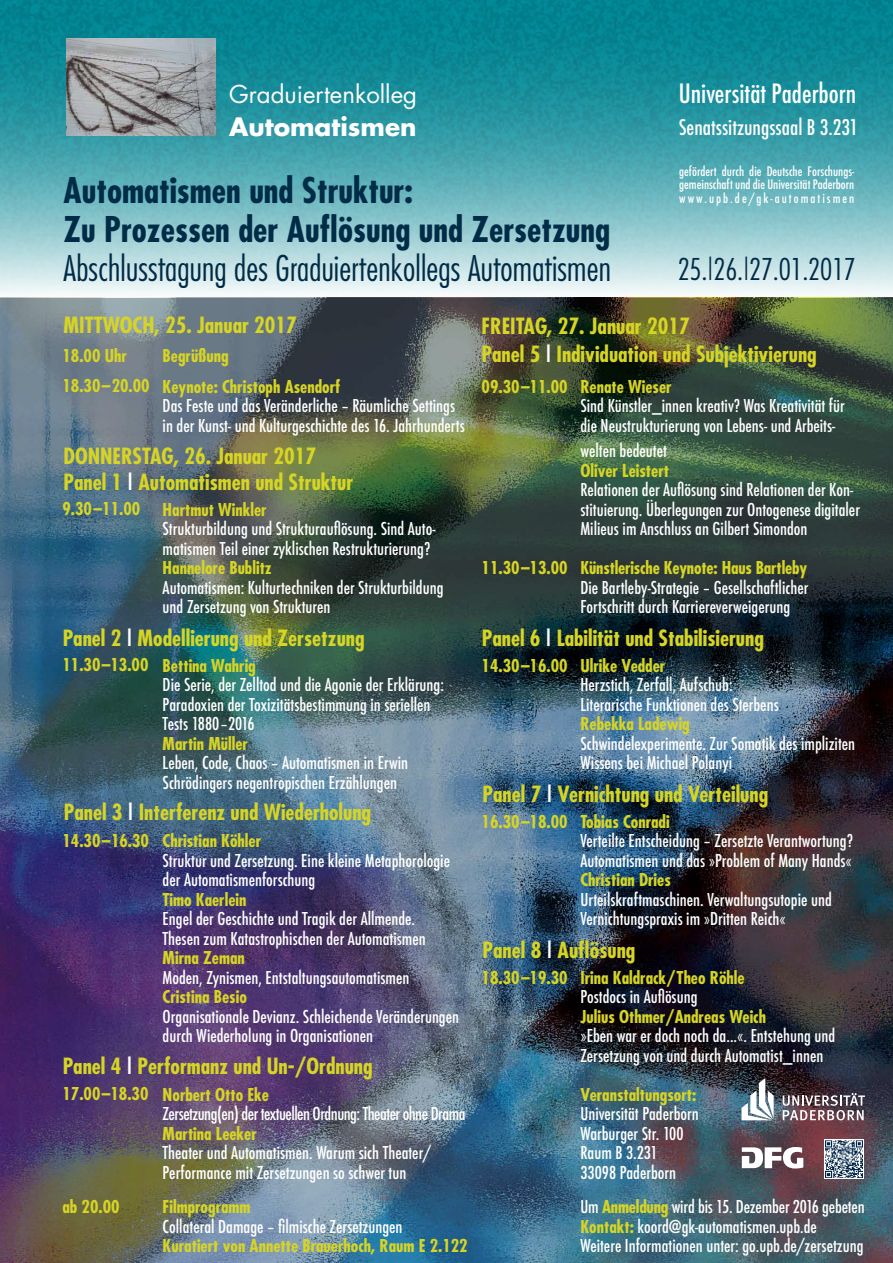
<style>
.page{position:relative;width:893px;height:1263px;background:#fff}
.page>*{position:absolute;margin:0;border:0;box-sizing:border-box;transform-origin:0 0}
.t1{font:700 condensed 34.5px/39px "Futura";color:#002c47}
.t2{font:300 condensed 34.5px "Futura";letter-spacing:.005em;color:#002c47}
.t3{font:300 condensed 29.25px "Futura";letter-spacing:-.01em;color:#002c47}
.t4{font:500 condensed 25.88px "Futura";color:#fff}
.t5{font:700 24.75px "Futura";color:#fff}
.t6{font:24px "Futura";color:#fff}
.t7{font:700 condensed 21.75px/25.5px "Futura";color:#d6d525}
.t8{font:500 condensed 21px "Futura";color:#fff}
.t9{font:500 condensed 17.25px/19.5px "Futura";color:#fff}
.t10{font:700 condensed 17.25px/30.8px "Futura";color:#d6d525}
.t11{font:500 condensed 17.25px "Futura";letter-spacing:-.03em;color:#fff}
.t12{font:500 condensed 12.75px/13.5px "Futura";color:#fff;text-align:justify}
.s1{color:#fff}
.s2{font-weight:700;color:#d6d525}
</style>
<div class="page">
<img style="left:0;top:0;width:893px;height:293px">
<img style="left:66px;top:38px;width:149px;height:98px">
<img style="left:0;top:298px;width:893px;height:965px">
<svg style="left:741px;top:1078px;width:33px;height:42px"></svg>
<svg style="left:783px;top:1093px;width:82px;height:27px"></svg>
<svg style="left:742px;top:1147px;width:61px;height:21px"></svg>
<svg style="left:824px;top:1139px;width:40px;height:40px"></svg>
<img style="left:826px;top:1141px;width:36px;height:36px">
<h3 class="t6" style="left:229px;top:78px;width:189px">Graduiertenkolleg</h3>
<h3 class="t5" style="left:229px;top:109px;width:189px">Automatismen</h3>
<h1 class="t1" style="left:64px;top:170px;width:548px">Automatismen und Struktur:<br>Zu Prozessen der Auflösung und Zersetzung</h1>
<h1 class="t2" style="left:64px;top:246px;width:549px">Abschlusstagung des Graduiertenkollegs Automatismen</h1>
<h3 class="t4" style="left:679px;top:77px;width:179px">Universität Paderborn</h3>
<p class="t8" style="left:679px;top:114px;width:181px">Senatssitzungssaal B 3.231</p>
<p class="t12" style="left:679px;top:164px;width:177px">gefördert durch die Deutsche Forschungs&shy;gemeinschaft und die Universität Paderborn www.upb.de/gk-automatismen</p>
<h2 class="t3" style="left:678px;top:251px;width:180px">25.|26.|27.01.2017</h2>
<p class="t7" style="left:63px;top:312px;width:34px">Mittwoch</p>
<p class="t7" style="left:155px;top:312px;width:144px">, 25. Januar 2017</p>
<p class="t10" style="left:62px;top:340px;width:89px;line-height:30.4px">18.00 Uhr<br>18.30–20.00</p>
<p class="t10" style="left:163px;top:340px;width:179px">Begrüßung<br>Keynote: Christoph Asendorf</p>
<p class="t9" style="left:163px;top:396px;width:304px">Das Feste und das Veränderliche – Räumliche Settings in der Kunst- und Kulturgeschichte des 16. Jahrhunderts</p>
<p class="t7" style="left:63px;top:443px;width:24px">Donnersta</p>
<p class="t7" style="left:63px;top:443px;width:291px;text-indent:98px">g, 26. Januar 2017<br>Panel 1 <span class="s1">|</span> Automatismen und Struktur</p>
<p class="t10" style="left:62px;top:493px;width:79px">9.30–11.00</p>
<p class="t10" style="left:163px;top:494px;width:106px">Hartmut Winkler</p>
<p class="t9" style="left:163px;top:519px;width:274px">Strukturbildung und Strukturauflösung. Sind Auto&shy;matismen Teil einer zyklischen Restrukturierung?</p>
<p class="t10" style="left:163px;top:552px;width:111px">Hannelore Bublitz</p>
<p class="t9" style="left:163px;top:578px;width:282px">Automatismen: Kulturtechniken der Strukturbildung und Zersetzung von Strukturen</p>
<p class="t7" style="left:63px;top:625px;width:303px">Panel 2 <span class="s1">|</span> Modellierung und Zersetzung</p>
<p class="t10" style="left:62px;top:649px;width:88px">11.30–13.00</p>
<p class="t10" style="left:163px;top:650px;width:95px">Bettina Wahrig</p>
<p class="t9" style="left:163px;top:675px;width:283px">Die Serie, der Zelltod und die Agonie der Erklärung:<br>Paradoxien der Toxizitätsbestimmung in seriellen<br>Tests 1880–2016</p>
<p class="t10" style="left:163px;top:728px;width:87px">Martin Müller</p>
<p class="t9" style="left:163px;top:753px;width:247px">Leben, Code, Chaos – Automatismen in Erwin<br>Schrödingers negentropischen Erzählungen</p>
<p class="t7" style="left:64px;top:799px;width:309px">Panel 3 <span class="s1">|</span> Interferenz und Wiederholung</p>
<p class="t10" style="left:62px;top:825px;width:88px">14.30–16.30</p>
<p class="t10" style="left:163px;top:825px;width:100px">Christian Köhler</p>
<p class="t9" style="left:163px;top:850px;width:289px">Struktur und Zersetzung. Eine kleine Metaphorologie der Automatismenforschung</p>
<p class="t10" style="left:163px;top:884px;width:85px">Timo Kaerlein</p>
<p class="t9" style="left:163px;top:909px;width:265px">Engel der Geschichte und Tragik der Allmende.<br>Thesen zum Katastrophischen der Automatismen</p>
<p class="t10" style="left:163px;top:942px;width:84px">Mirna Zeman</p>
<p class="t9" style="left:163px;top:967px;width:248px">Moden, Zynismen, Entstaltungsautomatismen</p>
<p class="t10" style="left:163px;top:981px;width:86px">Cristina Besio</p>
<p class="t9" style="left:163px;top:1006px;width:298px">Organisationale Devianz. Schleichende Veränderungen durch Wiederholung in Organisationen</p>
<p class="t7" style="left:63px;top:1053px;width:311px">Panel 4 <span class="s1">|</span> Performanz und Un-/Ordnung</p>
<p class="t10" style="left:62px;top:1078px;width:88px">17.00–18.30</p>
<p class="t10" style="left:62px;top:1191px;width:59px">ab 20.00</p>
<p class="t10" style="left:163px;top:1079px;width:108px">Norbert Otto Eke</p>
<p class="t11" style="left:163px;top:1102px;width:304px">Zersetzung(en) der textuellen Ordnung: Theater ohne Drama</p>
<p class="t10" style="left:163px;top:1118px;width:96px">Martina Leeker</p>
<p class="t9" style="left:163px;top:1143px;width:270px">Theater und Automatismen. Warum sich Theater/<br>Performance mit Zersetzungen so schwer tun</p>
<p class="t10" style="left:163px;top:1191px;width:89px">Filmprogramm</p>
<p class="t9" style="left:163px;top:1216px;width:241px">Collateral Damage – filmische Zersetzungen</p>
<p class="t10" style="left:163px;top:1230px;width:307px">Kuratiert von Annette Brauerhoch, Raum E 2.122</p>
<p class="t7" style="left:482px;top:311px;width:337px;line-height:28.5px">Freitag, 27. Januar 2017<br>Panel 5 <span class="s1">|</span> Individuation und Subjektivierung</p>
<p class="t10" style="left:482px;top:371px;width:88px">09.30–11.00</p>
<p class="t10" style="left:482px;top:552px;width:88px">11.30–13.00</p>
<p class="t10" style="left:580px;top:371px;width:93px">Renate Wieser</p>
<p class="t9" style="left:580px;top:396px;width:266px">Sind Künstler_innen kreativ? Was Kreativität für die Neustrukturierung von Lebens- und Arbeits-</p>
<p class="t9" style="left:580px;top:441px;width:88px">welten bedeutet</p>
<p class="t10" style="left:580px;top:455px;width:90px">Oliver Leistert</p>
<p class="t9" style="left:580px;top:480px;width:281px">Relationen der Auflösung sind Relationen der Kon&shy;stituierung. Überlegungen zur Ontogenese digitaler<br>Milieus im Anschluss an Gilbert Simondon</p>
<p class="t10" style="left:580px;top:552px;width:228px">Künstlerische Keynote: Haus Bartleby</p>
<p class="t9" style="left:580px;top:577px;width:229px">Die Bartleby-Strategie – Gesellschaftlicher<br>Fortschritt durch Karriereverweigerung</p>
<p class="t7" style="left:482px;top:625px;width:284px">Panel 6 <span class="s1">|</span> Labilität und Stabilisierung</p>
<p class="t10" style="left:482px;top:650px;width:88px">14.30–16.00</p>
<p class="t10" style="left:580px;top:650px;width:86px">Ulrike Vedder</p>
<p class="t9" style="left:580px;top:675px;width:200px">Herzstich, Zerfall, Aufschub:<br>Literarische Funktionen des Sterbens</p>
<p class="t10" style="left:580px;top:708px;width:111px">Rebekka Ladewig</p>
<p class="t9" style="left:580px;top:733px;width:276px">Schwindelexperimente. Zur Somatik des impliziten<br>Wissens bei Michael Polanyi</p>
<p class="t7" style="left:483px;top:781px;width:287px">Panel 7 <span class="s1">|</span> Vernichtung und Verteilung</p>
<p class="t10" style="left:482px;top:806px;width:88px">16.30–18.00</p>
<p class="t10" style="left:580px;top:806px;width:91px">Tobias Conradi</p>
<p class="t9" style="left:580px;top:831px;width:274px">Verteilte Entscheidung – Zersetzte Verantwortung?<br>Automatismen und das »Problem of Many Hands«</p>
<p class="t10" style="left:580px;top:864px;width:92px">Christian Dries</p>
<p class="t9" style="left:580px;top:889px;width:253px">Urteilskraftmaschinen. Verwaltungsutopie und<br>Vernichtungspraxis im »Dritten Reich«</p>
<p class="t7" style="left:483px;top:937px;width:154px">Panel 8 <span class="s1">|</span> Auflösung</p>
<p class="t10" style="left:482px;top:962px;width:88px">18.30–19.30</p>
<p class="t10" style="left:580px;top:962px;width:166px">Irina Kaldrack/Theo Röhle</p>
<p class="t9" style="left:580px;top:987px;width:119px">Postdocs in Auflösung</p>
<p class="t10" style="left:580px;top:1001px;width:187px">Julius Othmer/Andreas Weich</p>
<p class="t9" style="left:580px;top:1026px;width:256px">»Eben war er doch noch da...«. Entstehung und<br>Zersetzung von und durch Automatist_innen</p>
<p class="t10" style="left:580px;top:1079px;width:117px">Veranstaltungsort:</p>
<p class="t9" style="left:580px;top:1104px;width:120px">Universität Paderborn<br>Warburger Str. 100<br>Raum B 3.231<br>33098 Paderborn</p>
<p class="t9" style="left:580px;top:1197px;width:286px">Um <span class="s2">Anmeldung</span> wird bis 15. Dezember 2016 gebeten<br><span class="s2">Kontakt:</span> koord@gk-automatismen.upb.de<br>Weitere Informationen unter: go.upb.de/zersetzung</p>
</div>
